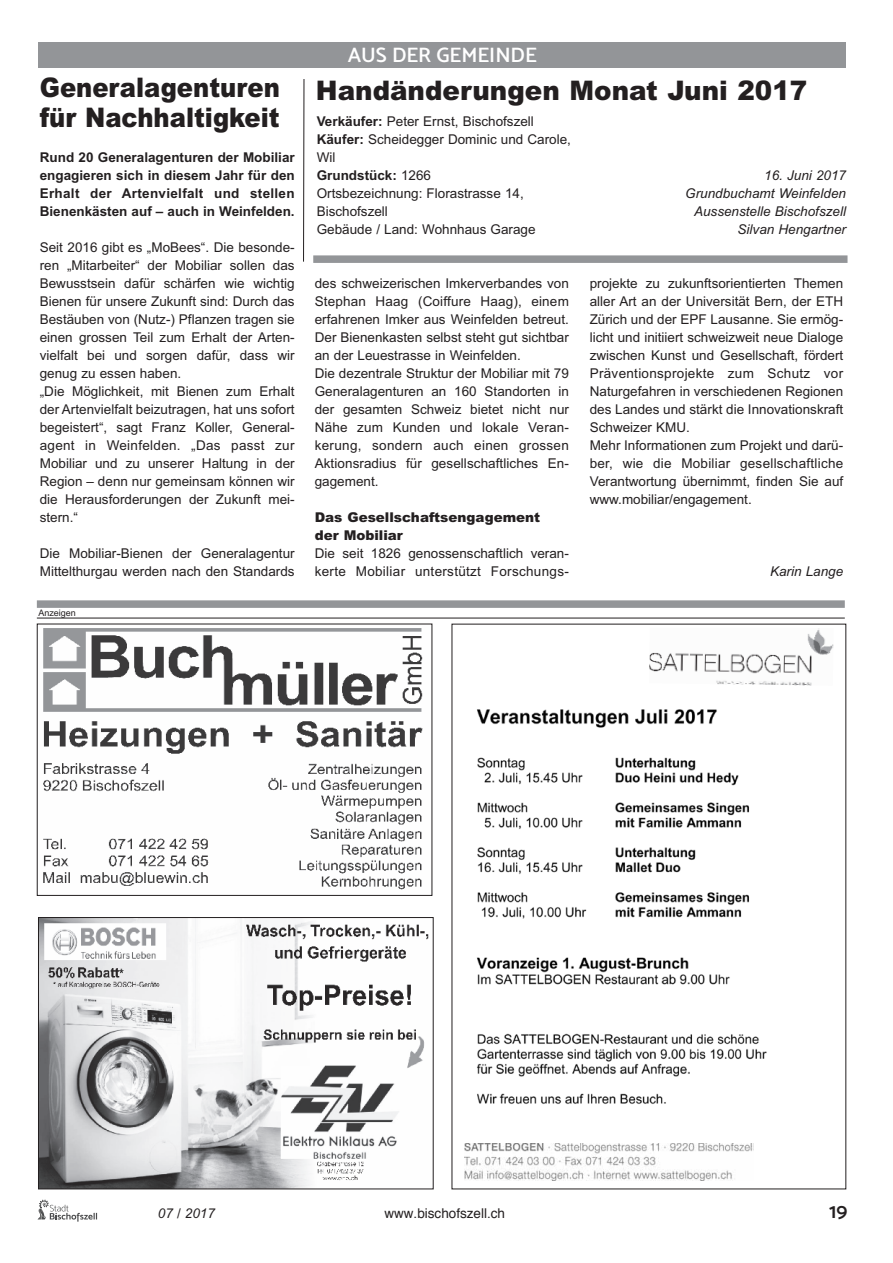
<style>
.page{position:relative;width:893px;height:1263px;background:#fff}
.page>*{position:absolute;margin:0;border:0;box-sizing:border-box;transform-origin:0 0}
.t1{font:900 27px/30px "Arial";color:#231f20;scale:.9 1}
.t2{font:900 27px "Arial";color:#231f20}
.t3{font:21px "Mosk Semi Bold 600";color:#fff}
.t4{font:21px "Mosk Semi Bold 600";color:#231f20}
.t5{font:13.5px/18px "Arial";color:#231f20}
.t6{font:700 13.5px/18px "Arial";color:#231f20;text-align:justify}
.t7{font:italic 13.5px/18px "Arial";color:#231f20;text-align:right}
.t8{font:13.5px/18px "Arial";letter-spacing:.02em;color:#231f20}
.t9{font:900 13.5px/18px "Arial";color:#231f20}
.t10{font:13.5px "Helvetica";color:#231f20}
.t11{font:italic 13.5px "Arial";color:#231f20}
.t12{font:9px "Arial";color:#231f20}
.s1{font-weight:700}
</style>
<div class="page">
<svg style="left:38px;top:1200px;width:59px;height:21px"></svg>
<svg style="left:303px;top:79px;width:2px;height:183px"></svg>
<div style="left:38px;top:43px;width:808px;height:25px;background:#939598"></div>
<hr style="left:37px;top:618px;width:808px;height:1px;background:#231f20">
<div style="left:37px;top:600px;width:808px;height:8px;background:#939598"></div>
<div style="left:313px;top:255px;width:534px;height:8px;background:#939598"></div>
<img style="left:40px;top:919px;width:389px;height:268px">
<div style="left:38px;top:917px;width:396px;height:272px;border:1px solid #231f20"></div>
<img style="left:43px;top:628px;width:380px;height:262px">
<div style="left:37px;top:624px;width:395px;height:272px;border:1px solid #231f20"></div>
<img style="left:464px;top:1143px;width:289px;height:37px">
<img style="left:649px;top:628px;width:185px;height:58px">
<img style="left:477px;top:709px;width:290px;height:395px">
<h1 class="t1" style="left:40px;top:72px;width:268px">Generalagenturen für Nachhaltigkeit</h1>
<p class="t6" style="left:40px;top:149px;width:256px">Rund 20 Generalagenturen der Mobiliar engagieren sich in diesem Jahr für den Erhalt der Artenvielfalt und stellen Bienenkästen auf – auch in Weinfelden.</p>
<p class="t5" style="left:40px;top:238px;width:256px">Seit 2016 gibt es „MoBees“. Die besonde&shy;ren „Mitarbeiter“ der Mobiliar sollen das Bewusstsein dafür schärfen wie wichtig Bienen für unsere Zukunft sind: Durch das Bestäuben von (Nutz-) Pflanzen tragen sie einen grossen Teil zum Erhalt der Arten&shy;vielfalt bei und sorgen dafür, dass wir genug zu essen haben.<br>„Die Möglichkeit, mit Bienen zum Erhalt der Artenvielfalt beizutragen, hat uns sofort begeistert“, sagt Franz Koller, General&shy;agent in Weinfelden. „Das passt zur Mobiliar und zu unserer Haltung in der Region – denn nur gemeinsam können wir die Herausforderungen der Zukunft mei&shy;stern.“</p>
<p class="t5" style="left:40px;top:544px;width:256px">Die Mobiliar-Bienen der Generalagentur<br>Mittelthurgau werden nach den Standards</p>
<p class="t12" style="left:38px;top:607px;width:39px">Anzeigen</p>
<h2 class="t3" style="left:348px;top:42px;width:191px">AUS DER GEMEINDE</h2>
<h1 class="t2" style="left:316px;top:71px;width:493px">Handänderungen Monat Juni 2017</h1>
<p class="t5" style="left:317px;top:112px;width:256px"><span class="s1">Verkäufer:</span> Peter Ernst, Bischofszell<br><span class="s1">Käufer:</span> Scheidegger Dominic und Carole,<br>Wil<br><span class="s1">Grundstück:</span> 1266<br>Ortsbezeichnung: Florastrasse 14,<br>Bischofszell<br>Gebäude / Land: Wohnhaus Garage</p>
<p class="t5" style="left:315px;top:274px;width:256px">des schweizerischen Imkerverbandes von Stephan Haag (Coiffure Haag), einem erfahrenen Imker aus Weinfelden betreut.<br>Der Bienenkasten selbst steht gut sichtbar an der Leuestrasse in Weinfelden.<br>Die dezentrale Struktur der Mobiliar mit 79<br>Generalagenturen an 160 Standorten in der gesamten Schweiz bietet nicht nur Nähe zum Kunden und lokale Veran&shy;kerung, sondern auch einen grossen Aktionsradius für gesellschaftliches En&shy;gagement.</p>
<p class="t9" style="left:315px;top:508px;width:227px">Das Gesellschaftsengagement der Mobiliar</p>
<p class="t8" style="left:315px;top:544px;width:256px">Die seit 1826 genossenschaftlich veran&shy;kerte Mobiliar unterstützt Forschungs-</p>
<p class="t7" style="left:685px;top:166px;width:162px">16. Juni 2017<br>Grundbuchamt Weinfelden<br>Aussenstelle Bischofszell<br>Silvan Hengartner</p>
<p class="t5" style="left:590px;top:274px;width:255px">projekte zu zukunftsorientierten Themen aller Art an der Universität Bern, der ETH Zürich und der EPF Lausanne. Sie ermög&shy;licht und initiiert schweizweit neue Dialoge zwischen Kunst und Gesellschaft, fördert Präventionsprojekte zum Schutz vor Naturgefahren in verschiedenen Regionen des Landes und stärkt die Innovationskraft Schweizer KMU.<br>Mehr Informationen zum Projekt und darü&shy;ber, wie die Mobiliar gesellschaftliche Verantwortung übernimmt, finden Sie auf www.mobiliar/engagement.</p>
<p class="t7" style="left:770px;top:562px;width:75px">Karin Lange</p>
<p class="t5" style="left:381px;top:1207px;width:122px">www.bischofszell.ch</p>
<h2 class="t4" style="left:826px;top:1200px;width:22px">1919</h2>
<p class="t11" style="left:158px;top:1205px;width:59px">07 / 2017</p>
<p class="t10" style="left:384px;top:1202px;width:122px">www.bischofszell.ch</p>
<p class="t7" style="left:150px;top:1207px;width:59px">07 / 2017</p>
</div>
